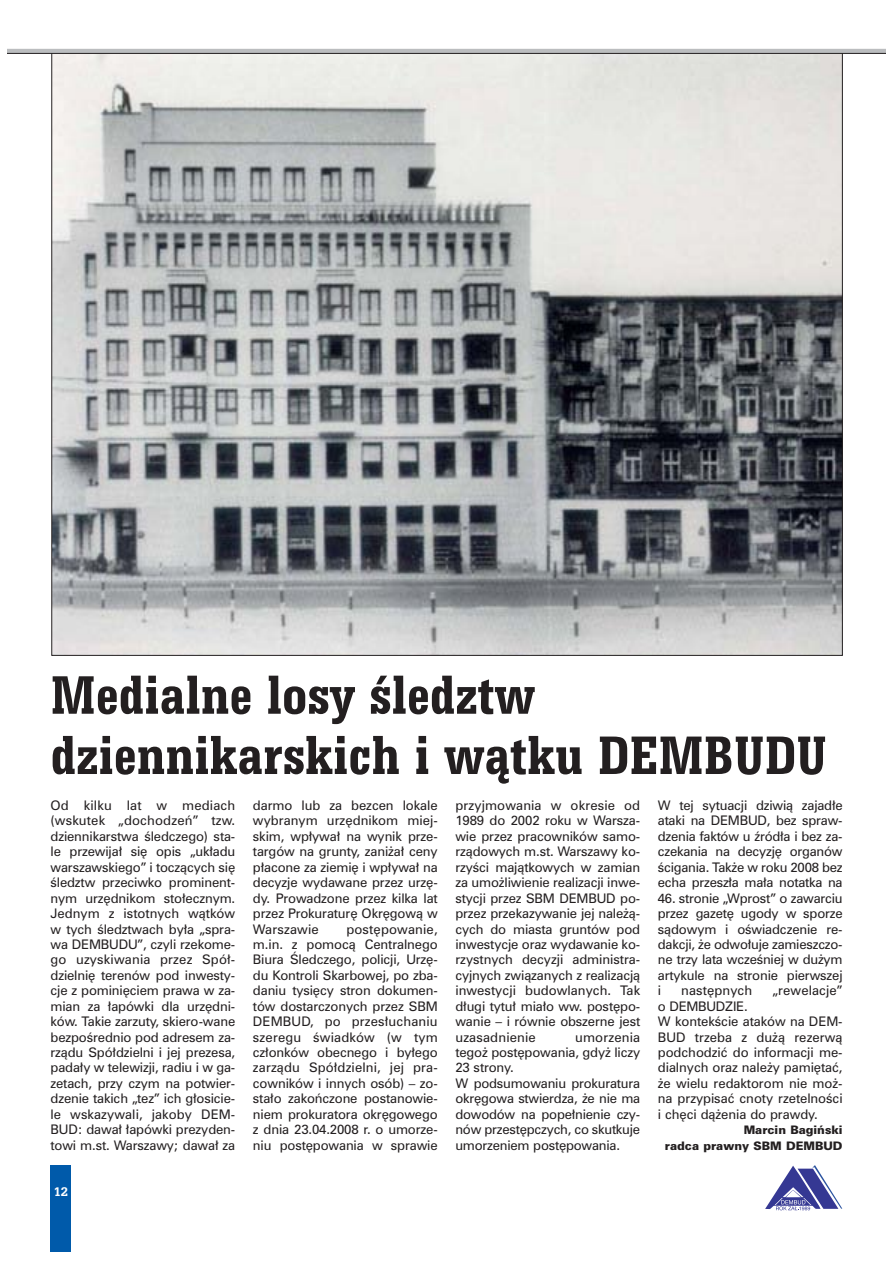
<style>
.page{position:relative;width:893px;height:1263px;background:#fff}
.page>*{position:absolute;margin:0;border:0;box-sizing:border-box;transform-origin:0 0}
.t1{font:700 condensed 57.3px/60.3px "Serifa PL";color:#231f20}
.t2{font:13.2px/15.5px "Zurich PL";letter-spacing:-.01em;color:#231f20;text-align:justify}
.t3{font:700 13.2px "Serifa PL";color:#fff}
.t4{font:900 11.7px/15.5px "Zurich PL";color:#231f20;text-align:right}
</style>
<div class="page">
<img style="left:53px;top:54px;width:787px;height:600px">
<div style="left:50px;top:1165px;width:21px;height:86px;background:#005aaa"></div>
<svg style="left:765px;top:1165px;width:77px;height:46px"></svg>
<svg style="left:7px;top:49px;width:878px;height:4px;background:#b7b9bb"></svg>
<hr style="left:7px;top:53px;width:878px;height:1px;background:#231f20">
<h1 class="t1" style="left:50px;top:670px;width:778px">Medialne losy Êledztw dziennikarskich i wàtku DEMBUDU</h1>
<p class="t2" style="left:50px;top:799px;width:186px">Od kilku lat w mediach (wskutek „dochodzeƒ” tzw. dziennikarstwa Êledczego) sta&shy;le przewija∏ si´ opis „uk∏adu warszawskiego” i toczàcych si´ Êledztw przeciwko prominent&shy;nym urz´dnikom sto∏ecznym.<br>Jednym z istotnych wàtków w tych Êledztwach by∏a „spra&shy;wa DEMBUDU”, czyli rzekome&shy;go uzyskiwania przez Spó∏- dzielni´ terenów pod inwesty&shy;cje z pomini´ciem prawa w za&shy;mian za ∏apówki dla urz´dni&shy;ków. Takie zarzuty, skiero-wane bezpoÊrednio pod adresem za&shy;rzàdu Spó∏dzielni i jej prezesa, pada∏y w telewizji, radiu i w ga&shy;zetach, przy czym na potwier&shy;dzenie takich „tez” ich g∏osicie&shy;le wskazywali, jakoby DEM-BUD: dawa∏ ∏apówki prezyden&shy;towi m.st. Warszawy; dawa∏ za</p>
<p class="t2" style="left:253px;top:799px;width:186px">darmo lub za bezcen lokale wybranym urz´dnikom miej&shy;skim, wp∏ywa∏ na wynik prze&shy;targów na grunty, zani˝a∏ ceny p∏acone za ziemi´ i wp∏ywa∏ na decyzje wydawane przez urz´- dy. Prowadzone przez kilka lat przez Prokuratur´ Okr´gowà w Warszawie</p>
<p class="t2" style="left:253px;top:922px;width:186px;text-indent:93px">post´powanie, m.in. z pomocà Centralnego Biura Âledczego, policji, Urz´- du Kontroli Skarbowej, po zba&shy;daniu tysi´cy stron dokumen&shy;tów dostarczonych przez SBM DEMBUD, po przes∏uchaniu szeregu Êwiadków (w tym cz∏onków obecnego i by∏ego zarzàdu Spó∏dzielni, jej pra&shy;cowników i innych osób) – zo&shy;sta∏o zakoƒczone postanowie&shy;niem prokuratora okr´gowego z dnia 23.04.2008 r. o umorze&shy;niu post´powania w sprawie</p>
<p class="t3" style="left:54px;top:1187px;width:16px">12</p>
<p class="t2" style="left:455px;top:799px;width:186px">przyjmowania w okresie od 1989 do 2002 roku w Warsza&shy;wie przez pracowników samo&shy;rzàdowych m.st. Warszawy ko&shy;rzyÊci majàtkowych w zamian za umo˝liwienie realizacji inwe&shy;stycji przez SBM DEMBUD po&shy;przez przekazywanie jej nale˝à&shy;cych do miasta gruntów pod inwestycje oraz wydawanie ko&shy;rzystnych decyzji administra&shy;cyjnych zwiàzanych z realizacjà inwestycji budowlanych. Tak d∏ugi tytu∏ mia∏o ww. post´po&shy;wanie – i równie obszerne jest uzasadnienie</p>
<p class="t2" style="left:455px;top:1030px;width:186px;text-align:left;text-indent:120px">umorzenia tego˝ post´powania, gdy˝ liczy<br>23 strony.<br>W podsumowaniu prokuratura okr´gowa stwierdza, ˝e nie ma dowodów na pope∏nienie czy&shy;nów przest´pczych, co skutkuje umorzeniem post´powania.</p>
<p class="t2" style="left:658px;top:799px;width:186px">W tej sytuacji dziwià zajad∏e ataki na DEMBUD, bez spraw&shy;dzenia faktów u êród∏a i bez za&shy;czekania na decyzj´ organów Êcigania. Tak˝e w roku 2008 bez echa przesz∏a ma∏a notatka na</p>
<p class="t2" style="left:658px;top:891px;width:186px">46. stronie „Wprost” o zawarciu przez gazet´ ugody w sporze sàdowym i oÊwiadczenie re&shy;dakcji, ˝e odwo∏uje zamieszczo&shy;ne trzy lata wczeÊniej w du˝ym artykule na stronie pierwszej i</p>
<p class="t2" style="left:681px;top:984px;width:72px">nast´pnych</p>
<p class="t2" style="left:772px;top:984px;width:72px">„rewelacje”</p>
<p class="t2" style="left:658px;top:999px;width:186px;text-align:left">o DEMBUDZIE.<br>W kontekÊcie ataków na DEM-<br>BUD trzeba z du˝à rezerwà podchodziç do informacji me&shy;dialnych oraz nale˝y pami´taç, ˝e wielu redaktorom nie mo˝- na przypisaç cnoty rzetelnoÊci i ch´ci dà˝enia do prawdy.</p>
<p class="t4" style="left:665px;top:1123px;width:179px">Marcin Bagiƒski<br>radca prawny SBM DEMBUD</p>
</div>
